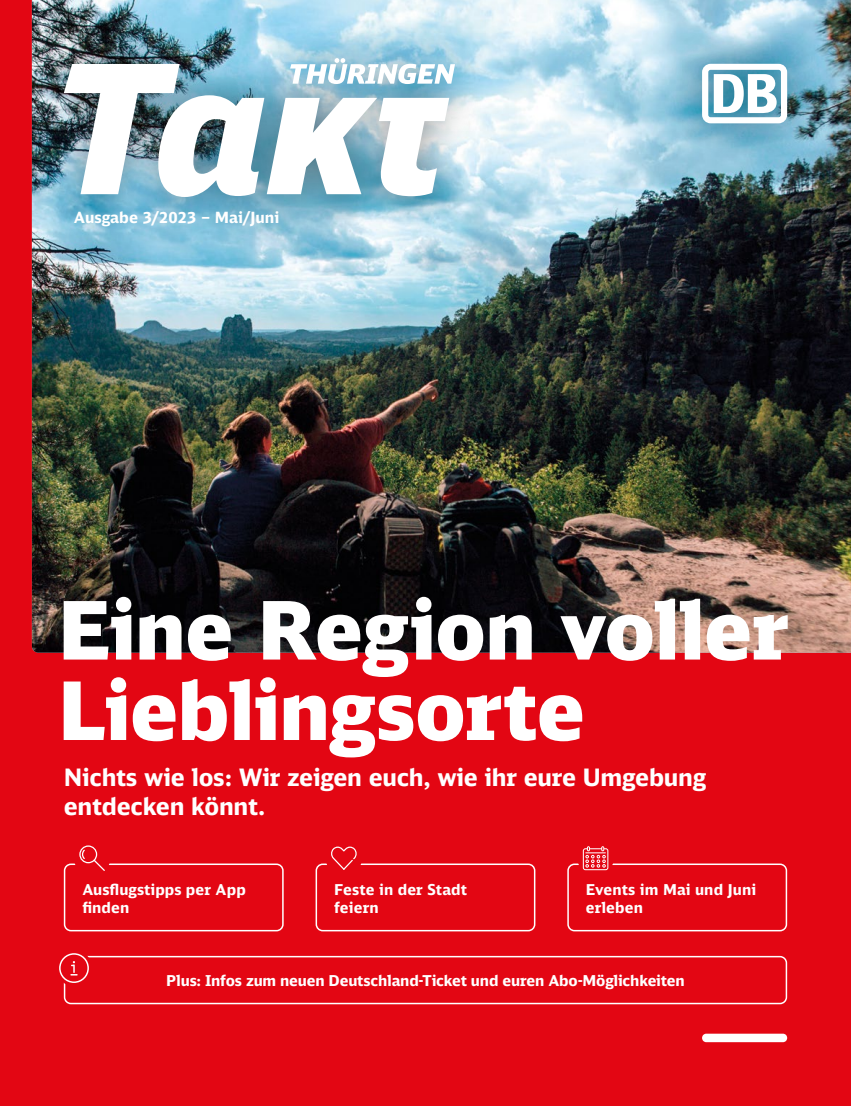
<style>
.page{position:relative;width:851px;height:1106px;background:#fff}
.page>*{position:absolute;margin:0;border:0;box-sizing:border-box;transform-origin:0 0}
.t1{font:900 80.4px/80.4px "DB Sans";letter-spacing:-.01em;color:#fff}
.t2{font:700 24px/28.5px "DB Sans";letter-spacing:-.01em;color:#fff}
.t3{font:700 15.45px "DB Sans";color:#fff}
.t4{font:700 15px/18px "DB Sans";letter-spacing:-.005em;color:#fff}
</style>
<div class="page">
<div style="left:0;top:0;width:850px;height:1106px;background:#e30613"></div>
<div style="left:702px;top:1033px;width:85px;height:9px;background:#fff;border-radius:4px"></div>
<div style="left:64px;top:955px;width:723px;height:49px;border:2px solid #fff;border-radius:6px"></div>
<div style="left:56px;top:950px;width:36px;height:36px;background:#e30613;border-radius:50%"></div>
<svg style="left:59px;top:953px;width:30px;height:30px"></svg>
<div style="left:64px;top:863px;width:219px;height:68px;border:2px solid #fff;border-radius:6px"></div>
<div style="left:315px;top:863px;width:220px;height:68px;border:2px solid #fff;border-radius:6px"></div>
<div style="left:567px;top:863px;width:220px;height:68px;border:2px solid #fff;border-radius:6px"></div>
<div style="left:74px;top:840px;width:36px;height:36px;background:#e30613;border-radius:50%"></div>
<svg style="left:79px;top:845px;width:26px;height:26px"></svg>
<div style="left:577px;top:840px;width:36px;height:36px;background:#e30613;border-radius:50%"></div>
<svg style="left:582px;top:846px;width:26px;height:24px"></svg>
<div style="left:326px;top:840px;width:36px;height:36px;background:#e30613;border-radius:50%"></div>
<svg style="left:331px;top:846px;width:26px;height:24px"></svg>
<img style="left:32px;top:0;width:818px;height:652px">
<div style="left:664px;top:26px;width:160px;height:135px;background:#000;opacity:.4"></div>
<svg style="left:702px;top:64px;width:85px;height:59px;background:#b9d6e0"></svg>
<div style="left:30px;top:23px;width:460px;height:238px;background:#000;opacity:.4"></div>
<img style="left:64px;top:58px;width:391px;height:139px">
<p class="t3" style="left:74px;top:207px;width:207px">Ausgabe 3/2023 – Mai/Juni</p>
<h1 class="t1" style="left:58px;top:588px;width:732px">Eine Region voller<br>Lieblingsorte</h1>
<h2 class="t2" style="left:64px;top:763px;width:644px">Nichts wie los: Wir zeigen euch, wie ihr eure Umgebung entdecken könnt.</h2>
<p class="t4" style="left:82px;top:880px;width:165px">Ausflugstipps per App finden</p>
<p class="t4" style="left:334px;top:880px;width:134px">Feste in der Stadt feiern</p>
<p class="t4" style="left:585px;top:880px;width:172px">Events im Mai und Juni erleben</p>
<p class="t4" style="left:166px;top:971px;width:520px">Plus: Infos zum neuen Deutschland-Ticket und euren Abo-Möglichkeiten</p>
</div>
